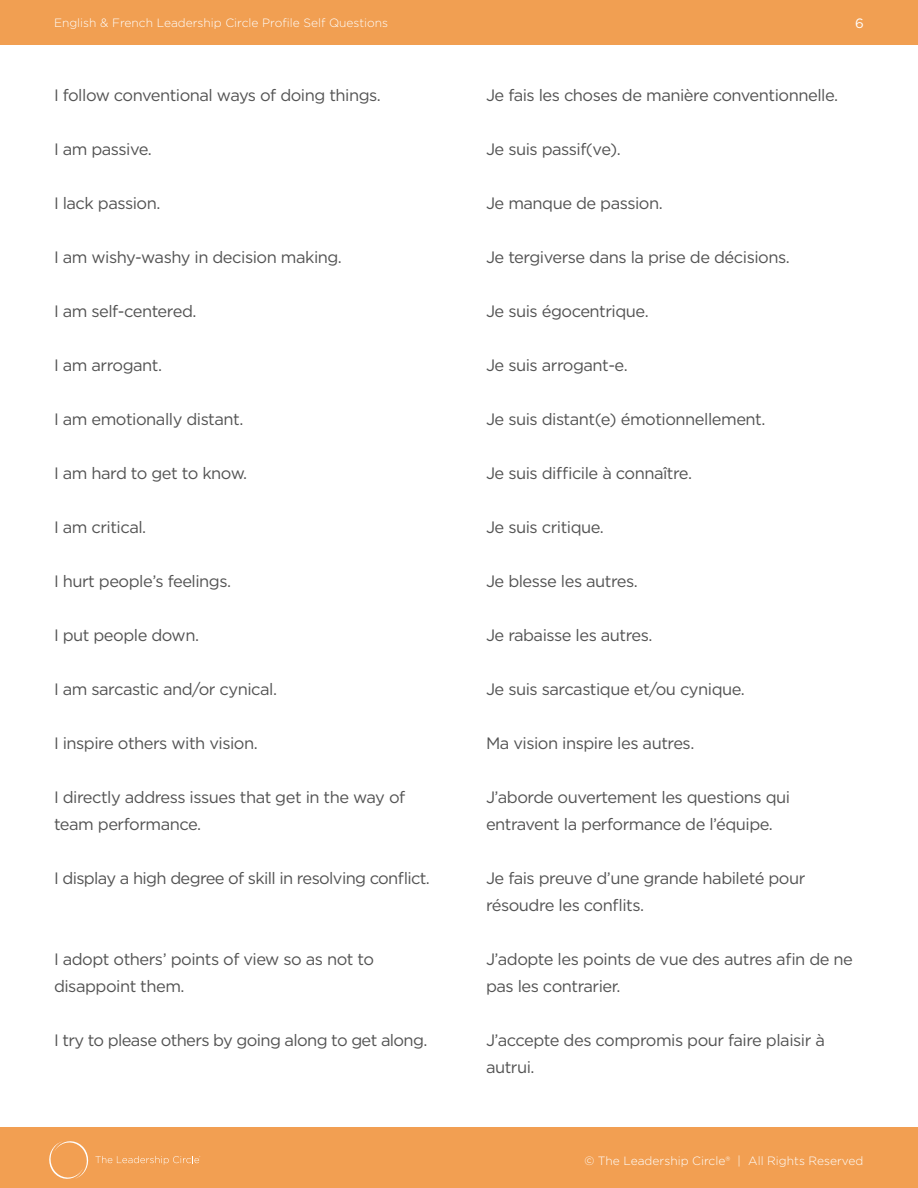
<style>
.page{position:relative;width:918px;height:1188px;background:#fff}
.page>*{position:absolute;margin:0;border:0;box-sizing:border-box;transform-origin:0 0}
.paragraph_body{font:16.5px/27px "Gotham";letter-spacing:-.03em;color:#535353}
.t1{font:13.5px "Gotham";color:#fff}
.t2{font:300 12px "Gotham";color:#feffff}
</style>
<div class="page">
<div style="left:0;top:1128px;width:918px;height:60px;background:#f29f52"></div>
<div style="left:0;top:0;width:918px;height:44px;background:#f19f52"></div>
<svg style="left:49px;top:1141px;width:151px;height:38px"></svg>
<p class="t2" style="left:54px;top:15px;width:336px">English &amp; French Leadership Circle Profile Self Questions</p>
<p class="t1" style="left:855px;top:15px;width:10px">6</p>
<p class="paragraph_body" style="left:54px;top:81px;width:328px">I follow conventional ways of doing things.</p>
<p class="paragraph_body" style="left:54px;top:135px;width:99px">I am passive.</p>
<p class="paragraph_body" style="left:54px;top:189px;width:108px">I lack passion.</p>
<p class="paragraph_body" style="left:54px;top:243px;width:290px">I am wishy-washy in decision making.</p>
<p class="paragraph_body" style="left:54px;top:297px;width:144px">I am self-centered.</p>
<p class="paragraph_body" style="left:54px;top:351px;width:110px">I am arrogant.</p>
<p class="paragraph_body" style="left:54px;top:405px;width:191px">I am emotionally distant.</p>
<p class="paragraph_body" style="left:54px;top:459px;width:195px">I am hard to get to know.</p>
<p class="paragraph_body" style="left:54px;top:513px;width:94px">I am critical.</p>
<p class="paragraph_body" style="left:54px;top:567px;width:179px">I hurt people’s feelings.</p>
<p class="paragraph_body" style="left:54px;top:621px;width:147px">I put people down.</p>
<p class="paragraph_body" style="left:54px;top:675px;width:225px">I am sarcastic and/or cynical.</p>
<p class="paragraph_body" style="left:54px;top:729px;width:205px">I inspire others with vision.</p>
<p class="paragraph_body" style="left:54px;top:783px;width:353px">I directly address issues that get in the way of team performance.</p>
<p class="paragraph_body" style="left:54px;top:864px;width:378px">I display a high degree of skill in resolving conflict.</p>
<p class="paragraph_body" style="left:54px;top:945px;width:322px">I adopt others’ points of view so as not to disappoint them.</p>
<p class="paragraph_body" style="left:54px;top:1026px;width:375px">I try to please others by going along to get along.</p>
<p class="paragraph_body" style="left:486px;top:81px;width:354px">Je fais les choses de manière conventionnelle.</p>
<p class="paragraph_body" style="left:486px;top:135px;width:136px">Je suis passif(ve).</p>
<p class="paragraph_body" style="left:486px;top:189px;width:178px">Je manque de passion.</p>
<p class="paragraph_body" style="left:486px;top:243px;width:305px">Je tergiverse dans la prise de décisions.</p>
<p class="paragraph_body" style="left:486px;top:297px;width:164px">Je suis égocentrique.</p>
<p class="paragraph_body" style="left:486px;top:351px;width:143px">Je suis arrogant-e.</p>
<p class="paragraph_body" style="left:486px;top:405px;width:281px">Je suis distant(e) émotionnellement.</p>
<p class="paragraph_body" style="left:486px;top:459px;width:208px">Je suis difficile à connaître.</p>
<p class="paragraph_body" style="left:486px;top:513px;width:120px">Je suis critique.</p>
<p class="paragraph_body" style="left:486px;top:567px;width:153px">Je blesse les autres.</p>
<p class="paragraph_body" style="left:486px;top:621px;width:168px">Je rabaisse les autres.</p>
<p class="paragraph_body" style="left:486px;top:675px;width:260px">Je suis sarcastique et/ou cynique.</p>
<p class="paragraph_body" style="left:486px;top:729px;width:210px">Ma vision inspire les autres.</p>
<p class="paragraph_body" style="left:486px;top:783px;width:306px">J’aborde ouvertement les questions qui entravent la performance de l’équipe.</p>
<p class="paragraph_body" style="left:486px;top:864px;width:321px">Je fais preuve d’une grande habileté pour résoudre les conflits.</p>
<p class="paragraph_body" style="left:486px;top:945px;width:369px">J’adopte les points de vue des autres afin de ne pas les contrarier.</p>
<p class="paragraph_body" style="left:486px;top:1026px;width:340px">J’accepte des compromis pour faire plaisir à autrui.</p>
<p class="t2" style="left:584px;top:1153px;width:281px">© The Leadership Circle® | All Rights Reserved</p>
</div>
